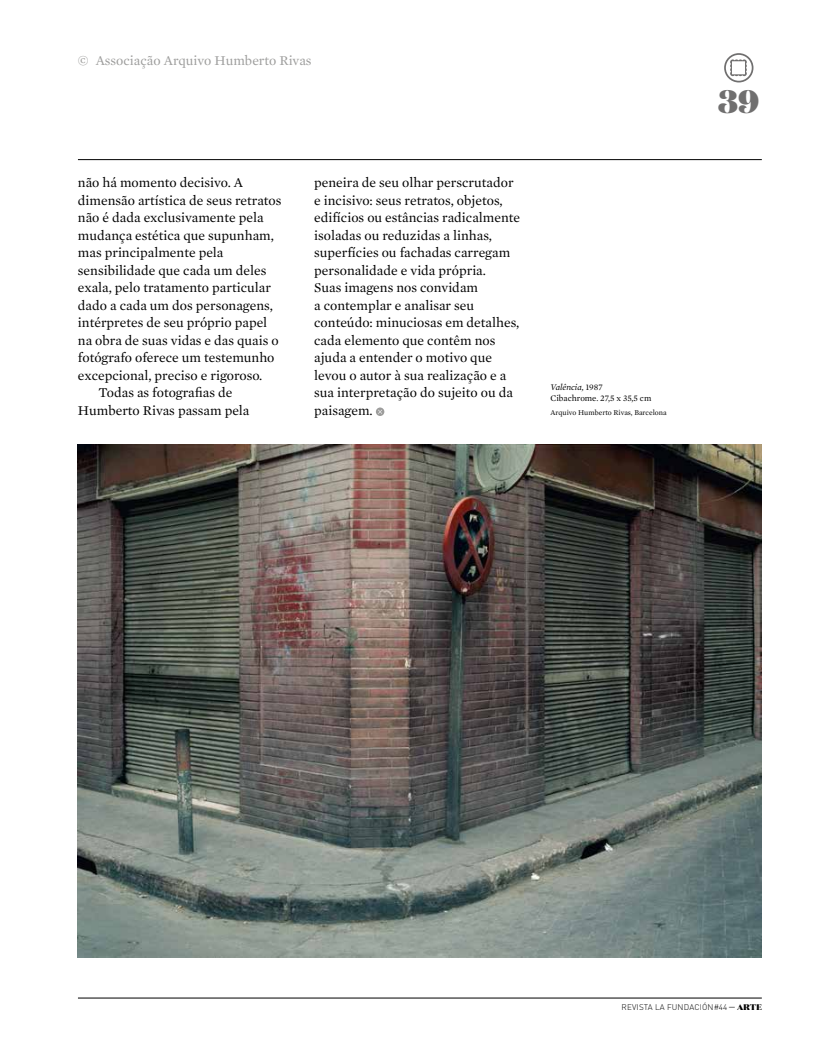
<style>
.page{position:relative;width:815px;height:1063px;background:#fff}
.page>*{position:absolute;margin:0;border:0;box-sizing:border-box;transform-origin:0 0}
.t1{font:900 32.5px "Domaine Display";color:#706f6f}
.t2{font:13.75px/17.5px "Mercury Text G1";color:#000}
.t3{font:13.75px "Mercury Text G1";color:#9d9d9c}
.t4{font:8.75px/11.9px "Mercury Text G1";color:#000}
.t5{font:300 8.12px "DIN Pro";letter-spacing:.02em;color:#000}
.t6{font:7.5px "Mercury Text G1";color:#000}
.s1{font-style:italic}
.s2{font-family:"Domaine Display";font-weight:900}
</style>
<div class="page">
<hr style="left:78px;top:159px;width:684px;height:1px;background:#000">
<hr style="left:78px;top:998px;width:684px;height:1px;background:#000">
<svg style="left:725px;top:54px;width:28px;height:28px"></svg>
<svg style="left:730px;top:59px;width:17px;height:17px"></svg>
<div style="left:724px;top:53px;width:29px;height:29px;border:2px solid #706f6f;border-radius:50%"></div>
<svg style="left:376px;top:408px;width:8px;height:8px"></svg>
<img style="left:78px;top:444px;width:684px;height:513px">
<p class="t3" style="left:78px;top:52px;width:235px">© Associação Arquivo Humberto Rivas</p>
<p class="t2" style="left:78px;top:174px;width:167px">não há momento decisivo. A</p>
<p class="t2" style="left:78px;top:192px;width:205px">dimensão artística de seus retratos</p>
<p class="t2" style="left:78px;top:209px;width:187px">não é dada exclusivamente pela</p>
<p class="t2" style="left:78px;top:227px;width:197px">mudança estética que supunham,</p>
<p class="t2" style="left:78px;top:244px;width:147px">mas principalmente pela</p>
<p class="t2" style="left:78px;top:262px;width:190px">sensibilidade que cada um deles</p>
<p class="t2" style="left:78px;top:279px;width:194px">exala, pelo tratamento particular</p>
<p class="t2" style="left:78px;top:297px;width:196px">dado a cada um dos personagens,</p>
<p class="t2" style="left:78px;top:314px;width:191px">intérpretes de seu próprio papel</p>
<p class="t2" style="left:78px;top:332px;width:202px">na obra de suas vidas e das quais o</p>
<p class="t2" style="left:78px;top:349px;width:198px">fotógrafo oferece um testemunho</p>
<p class="t2" style="left:78px;top:367px;width:186px">excepcional, preciso e rigoroso.</p>
<p class="t2" style="left:99px;top:384px;width:135px">Todas as fotografias de</p>
<p class="t2" style="left:78px;top:402px;width:173px">Humberto Rivas passam pela</p>
<p class="t2" style="left:314px;top:174px;width:207px">peneira de seu olhar perscrutador e incisivo: seus retratos, objetos, edifícios ou estâncias radicalmente isoladas ou reduzidas a linhas, superfícies ou fachadas carregam personalidade e vida própria.<br>Suas imagens nos convidam<br>a contemplar e analisar seu conteúdo: minuciosas em detalhes, cada elemento que contêm nos ajuda a entender o motivo que levou o autor à sua realização e a sua interpretação do sujeito ou da paisagem.</p>
<p class="t4" style="left:550px;top:381px;width:102px"><span class="s1">Valência,</span> 1987<br>Cibachrome. 27,5 x 35,5 cm</p>
<p class="t6" style="left:550px;top:408px;width:118px">Arquivo Humberto Rivas, Barcelona</p>
<h1 class="t1" style="left:718px;top:80px;width:43px">39</h1>
<p class="t5" style="left:622px;top:1001px;width:142px">REVISTA LA FUNDACIÓN#44 <span class="s2">— Arte</span></p>
</div>
